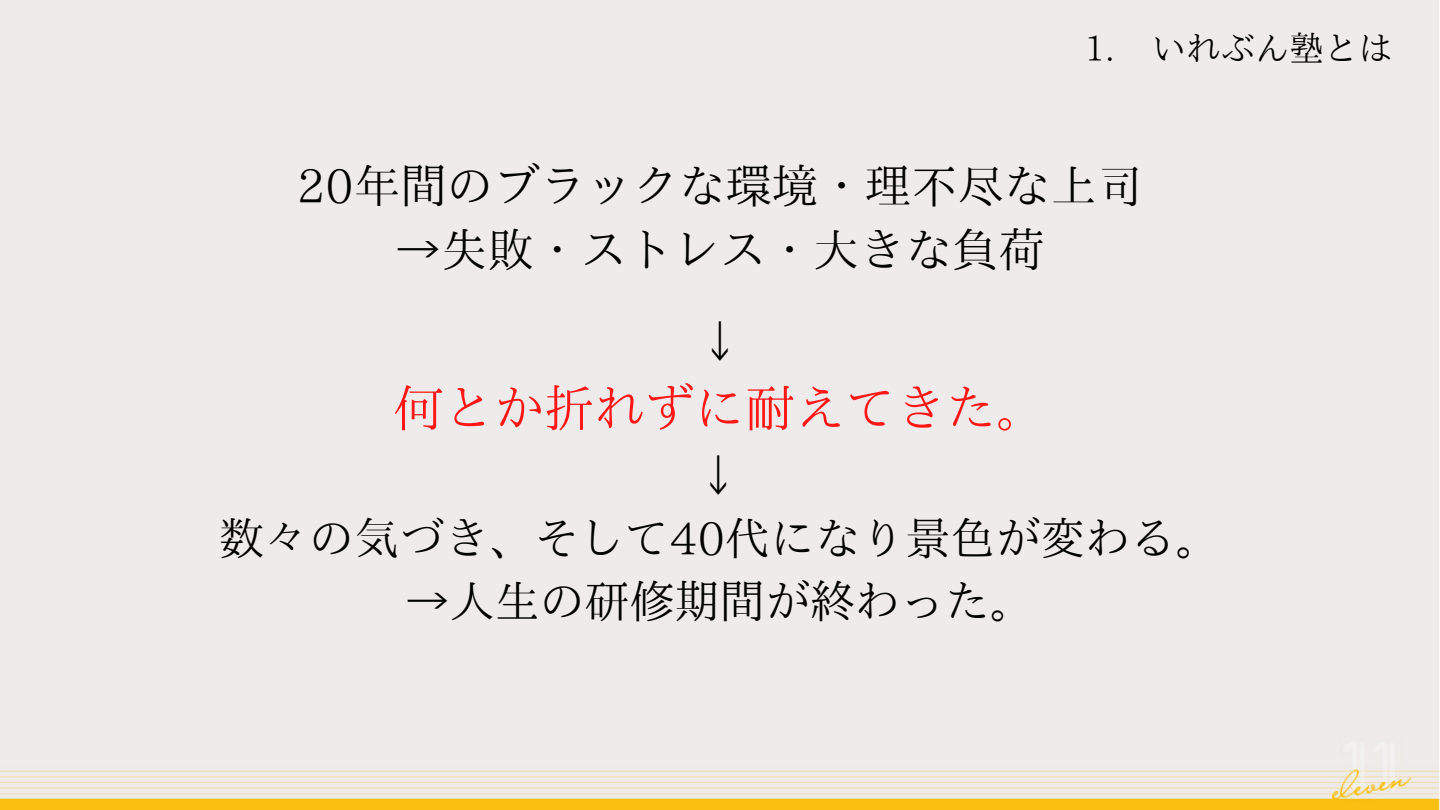
<style>
.page{position:relative;width:1440px;height:810px;background:#efebea}
.page>*{position:absolute;margin:0;border:0;box-sizing:border-box;transform-origin:0 0}
.t1{font:50.2px "IP Aex Mincho";color:#ff1616}
.t2{font:46.4px "IP Aex Mincho";color:#000}
.t3{font:45px/63px "IP Aex Mincho";color:#000;text-align:center}
.t4{font:34.4px "IP Aex Mincho";color:#000}
</style>
<div class="page">
<p class="t4" style="left:1084px;top:31px;width:310px">1. いれぶん塾とは</p>
<p class="t2" style="left:297px;top:162px;width:848px">20年間のブラックな環境・理不尽な上司</p>
<p class="t2" style="left:395px;top:227px;width:652px">→失敗・ストレス・大きな負荷</p>
<p class="t3" style="left:697px;top:310px;width:47px">↓</p>
<p class="t1" style="left:393px;top:383px;width:655px">何とか折れずに耐えてきた。</p>
<p class="t3" style="left:219px;top:443px;width:1003px">↓<br>数々の気づき、そして40代になり景色が変わる。</p>
<p class="t3" style="left:405px;top:569px;width:632px">→人生の研修期間が終わった。</p>
</div>
